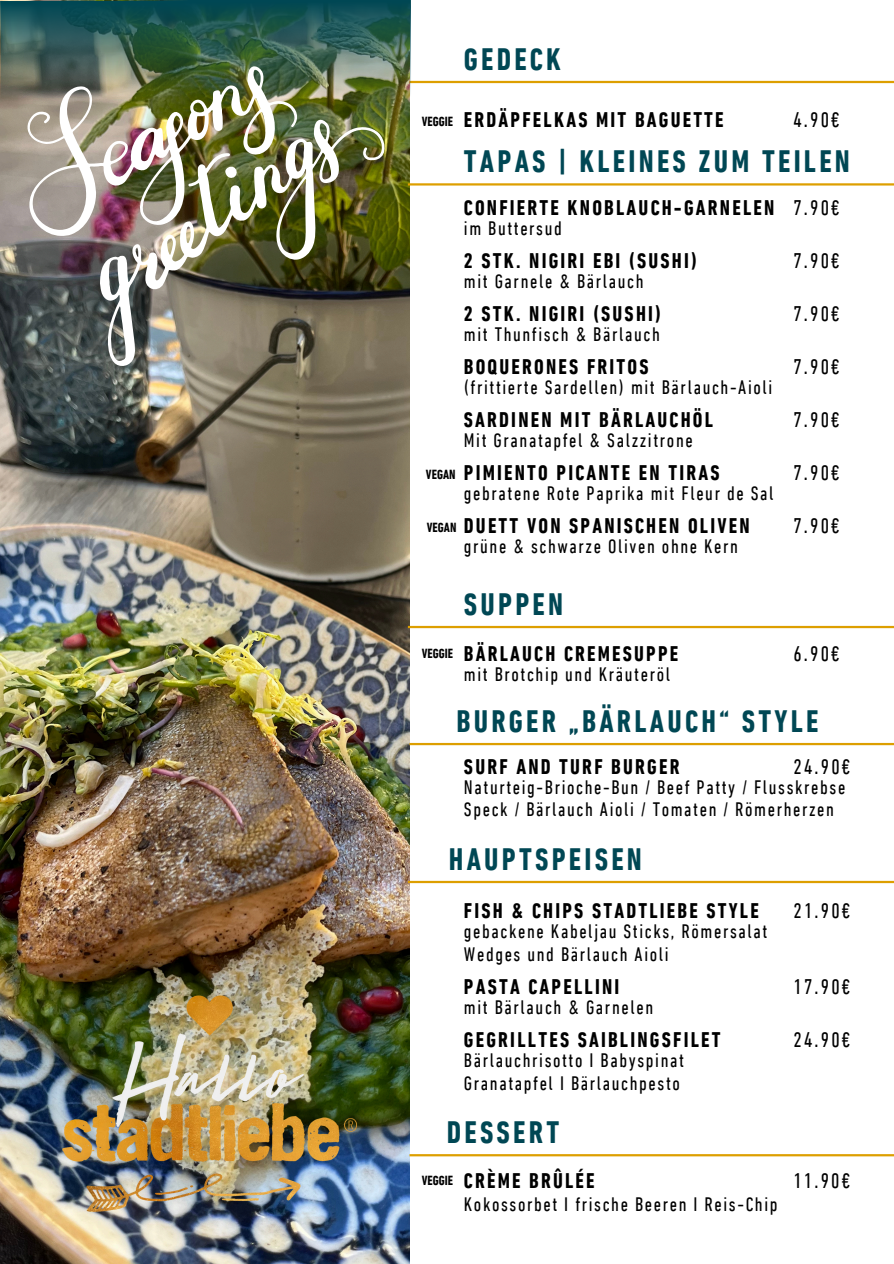
<style>
.page{position:relative;width:894px;height:1264px;background:#fff}
.page>*{position:absolute;margin:0;border:0;box-sizing:border-box;transform-origin:0 0}
.t1{font:700 condensed 31.65px "DIN Next LT Pro";letter-spacing:.1em;color:#004754}
.t2{font:700 condensed 21.6px "DIN Next LT Pro";letter-spacing:.1em;color:#000}
.t3{font:condensed 21.6px "DIN Next LT Pro";letter-spacing:.1em;color:#000}
.t4{font:condensed 19.95px/22.5px "DIN Next LT Pro";letter-spacing:.08em;color:#000}
.t5{font:700 condensed 13.5px "DIN Next LT Pro";color:#000}
</style>
<div class="page">
<img style="left:0;top:99px;width:410px;height:1164px">
<hr style="left:409px;top:81px;width:484px;height:2px;background:#dd9f00">
<hr style="left:408px;top:183px;width:485px;height:2px;background:#dd9f00">
<img style="left:0;top:0;width:411px;height:99px">
<img style="left:100px;top:120px;width:284px;height:246px">
<img style="left:27px;top:65px;width:273px;height:171px">
<svg style="left:225px;top:166px;width:12px;height:13px"></svg>
<img style="left:40px;top:970px;width:340px;height:256px">
<hr style="left:408px;top:626px;width:485px;height:2px;background:#dd9f00">
<hr style="left:409px;top:743px;width:484px;height:2px;background:#dd9f00">
<hr style="left:408px;top:880px;width:485px;height:3px;background:#dd9f00">
<hr style="left:409px;top:1154px;width:484px;height:2px;background:#dd9f00">
<p class="t1" style="left:464px;top:46px;width:99px">GEDECK</p>
<h2 class="t5" style="left:421px;top:116px;width:33px">VEGGIE</h2>
<p class="t2" style="left:464px;top:111px;width:261px">ERDÄPFELKAS MIT BAGUETTE</p>
<h2 class="t3" style="left:793px;top:111px;width:48px">4.90€</h2>
<p class="t1" style="left:464px;top:148px;width:387px">TAPAS | KLEINES ZUM TEILEN</p>
<h3 class="t5" style="left:426px;top:469px;width:31px">VEGAN</h3>
<h4 class="t5" style="left:427px;top:522px;width:31px">VEGAN</h4>
<h4 class="t2" style="left:464px;top:199px;width:312px">CONFIERTE KNOBLAUCH-GARNELEN</h4>
<h2 class="t4" style="left:464px;top:219px;width:99px">im Buttersud</h2>
<h4 class="t2" style="left:464px;top:252px;width:235px">2 STK. NIGIRI EBI (SUSHI)</h4>
<h2 class="t4" style="left:464px;top:272px;width:181px">mit Garnele &amp; Bärlauch</h2>
<h4 class="t2" style="left:464px;top:305px;width:199px">2 STK. NIGIRI (SUSHI)</h4>
<h2 class="t4" style="left:464px;top:325px;width:197px">mit Thunfisch &amp; Bärlauch</h2>
<h4 class="t2" style="left:464px;top:358px;width:186px">BOQUERONES FRITOS</h4>
<h2 class="t4" style="left:464px;top:378px;width:310px">(frittierte Sardellen) mit Bärlauch-Aioli</h2>
<h3 class="t2" style="left:464px;top:411px;width:251px">SARDINEN MIT BÄRLAUCHÖL</h3>
<p class="t4" style="left:464px;top:431px;width:230px">Mit Granatapfel &amp; Salzzitrone</p>
<h2 class="t2" style="left:464px;top:464px;width:257px">PIMIENTO PICANTE EN TIRAS</h2>
<h3 class="t4" style="left:464px;top:484px;width:311px">gebratene Rote Paprika mit Fleur de Sal</h3>
<h1 class="t2" style="left:464px;top:517px;width:287px">DUETT VON SPANISCHEN OLIVEN</h1>
<p class="t4" style="left:464px;top:537px;width:275px">grüne &amp; schwarze Oliven ohne Kern</p>
<h3 class="t3" style="left:793px;top:199px;width:48px">7.90€</h3>
<h3 class="t3" style="left:793px;top:252px;width:48px">7.90€</h3>
<h3 class="t3" style="left:793px;top:305px;width:48px">7.90€</h3>
<h3 class="t3" style="left:793px;top:358px;width:48px">7.90€</h3>
<h4 class="t3" style="left:793px;top:411px;width:48px">7.90€</h4>
<h4 class="t3" style="left:793px;top:464px;width:48px">7.90€</h4>
<h2 class="t3" style="left:793px;top:517px;width:48px">7.90€</h2>
<h2 class="t5" style="left:421px;top:648px;width:33px">VEGGIE</h2>
<p class="t1" style="left:464px;top:591px;width:101px">SUPPEN</p>
<h3 class="t2" style="left:464px;top:644px;width:216px">BÄRLAUCH CREMESUPPE</h3>
<h4 class="t4" style="left:464px;top:664px;width:208px">mit Brotchip und Kräuteröl</h4>
<h2 class="t3" style="left:793px;top:644px;width:48px">6.90€</h2>
<h1 class="t1" style="left:456px;top:708px;width:363px">BURGER „BÄRLAUCH“ STYLE</h1>
<p class="t2" style="left:464px;top:757px;width:217px">SURF AND TURF BURGER</p>
<h3 class="t3" style="left:793px;top:757px;width:58px">24.90€</h3>
<p class="t4" style="left:464px;top:777px;width:383px">Naturteig-Brioche-Bun / Beef Patty / Flusskrebse<br>Speck / Bärlauch Aioli / Tomaten / Römerherzen</p>
<h2 class="t1" style="left:449px;top:845px;width:194px">HAUPTSPEISEN</h2>
<p class="t2" style="left:464px;top:901px;width:296px">FISH &amp; CHIPS STADTLIEBE STYLE</p>
<h4 class="t4" style="left:464px;top:922px;width:305px">gebackene Kabeljau Sticks, Römersalat<br>Wedges und Bärlauch Aioli</h4>
<p class="t2" style="left:464px;top:977px;width:157px">PASTA CAPELLINI</p>
<h2 class="t4" style="left:464px;top:997px;width:191px">mit Bärlauch &amp; Garnelen</h2>
<h3 class="t2" style="left:464px;top:1030px;width:258px">GEGRILLTES SAIBLINGSFILET</h3>
<p class="t4" style="left:464px;top:1050px;width:221px">Bärlauchrisotto I Babyspinat<br>Granatapfel I Bärlauchpesto</p>
<h1 class="t1" style="left:446px;top:1119px;width:114px">DESSERT</h1>
<h3 class="t5" style="left:421px;top:1174px;width:33px">VEGGIE</h3>
<h4 class="t2" style="left:464px;top:1171px;width:132px">CRÈME BRÛLÉE</h4>
<h1 class="t4" style="left:464px;top:1194px;width:315px">Kokossorbet I frische Beeren I Reis-Chip</h1>
<h1 class="t3" style="left:793px;top:901px;width:58px">21.90€</h1>
<h3 class="t3" style="left:793px;top:977px;width:58px">17.90€</h3>
<p class="t3" style="left:793px;top:1030px;width:58px">24.90€</p>
<p class="t3" style="left:793px;top:1171px;width:58px">11.90€</p>
</div>
